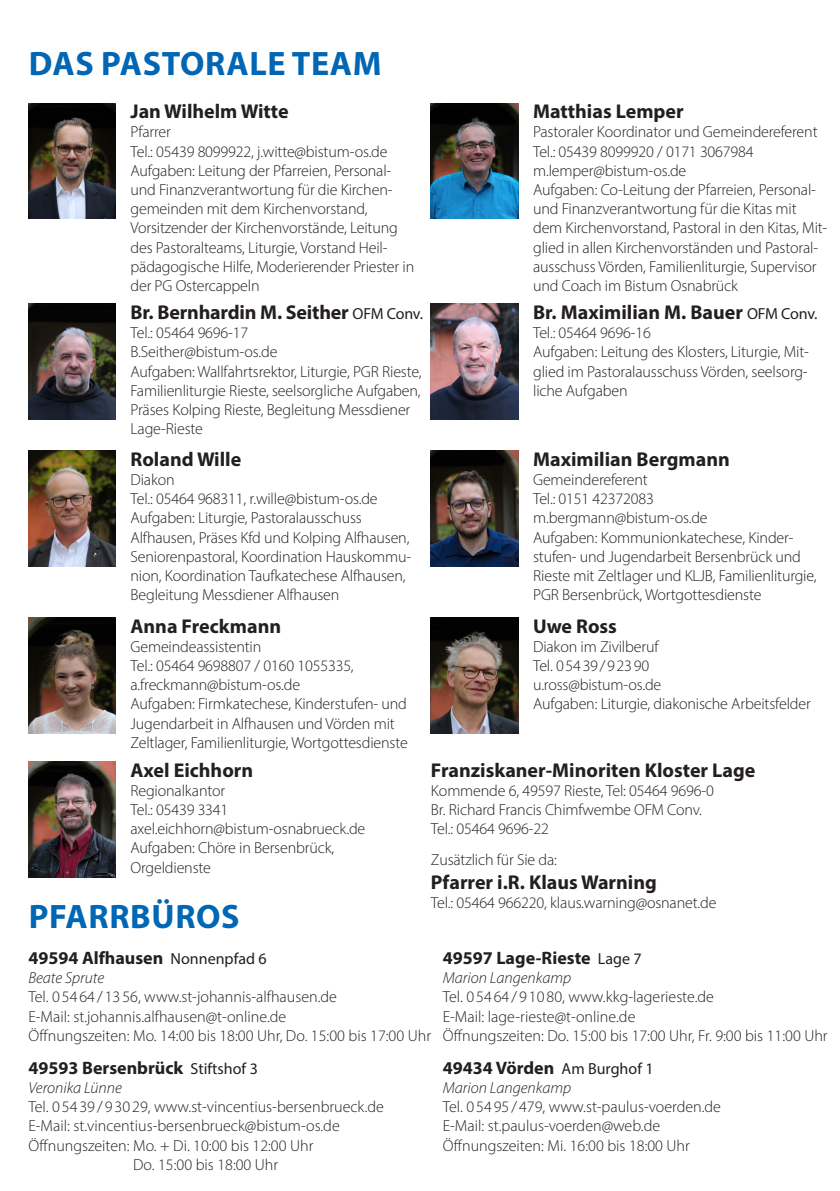
<style>
.page{position:relative;width:840px;height:1191px;background:#fff}
.page>*{position:absolute;margin:0;border:0;box-sizing:border-box;transform-origin:0 0}
.Überschrift_Fließtext{font:700 34px "Myriad Pro";letter-spacing:.02em;color:#0166b3}
.Fließtext{font:700 20px "Myriad Pro";color:#231f20}
.Kontakte{font:700 20px "Myriad Pro";color:#231f20}
.Fließtext_2-spaltig{font:700 18px "Myriad Pro";color:#231f20}
.Kontakte-2{font:300 16px/19.2px "Myriad Pro";letter-spacing:-.01em;color:#231f20}
.Kontakte_2-sp{font:300 16px/19.2px "Myriad Pro";color:#231f20}
.Kontakte_2-sp-2{font:italic 300 16px "Myriad Pro";color:#231f20}
.s1{font-weight:400;font-size:16px}
</style>
<div class="page">
<img style="left:28px;top:103px;width:88px;height:116px">
<img style="left:28px;top:451px;width:88px;height:115px">
<img style="left:28px;top:304px;width:88px;height:116px">
<img style="left:28px;top:617px;width:88px;height:116px">
<img style="left:28px;top:761px;width:88px;height:116px">
<img style="left:430px;top:103px;width:88px;height:116px">
<img style="left:430px;top:451px;width:88px;height:115px">
<img style="left:430px;top:304px;width:88px;height:116px">
<img style="left:430px;top:617px;width:88px;height:116px">
<p class="Überschrift_Fließtext" style="left:29px;top:42px;width:354px">DAS PASTORALE TEAM</p>
<p class="Fließtext" style="left:130px;top:98px;width:160px">Jan Wilhelm Witte</p>
<p class="Kontakte-2" style="left:130px;top:122px;width:42px">Pfarrer</p>
<p class="Kontakte-2" style="left:130px;top:142px;width:258px">Tel.: 05439 8099922, j.witte@bistum-os.de</p>
<p class="Kontakte-2" style="left:130px;top:161px;width:285px">Aufgaben: Leitung der Pfarreien, Personal&shy;und Finanzverantwortung für die Kirchen&shy;gemeinden mit dem Kirchenvorstand, Vorsitzender der Kirchenvorstände, Leitung des Pastoralteams, Liturgie, Vorstand Heil&shy;pädagogische Hilfe, Moderierender Priester in der PG Ostercappeln</p>
<p class="Fließtext" style="left:130px;top:299px;width:294px">Br. Bernhardin M. Seither <span class="s1">OFM Conv.</span></p>
<p class="Kontakte-2" style="left:130px;top:323px;width:148px">Tel.: 05464 9696-17<br>B.Seither@bistum-os.de</p>
<p class="Kontakte-2" style="left:130px;top:361px;width:292px">Aufgaben: Wallfahrtsrektor, Liturgie, PGR Rieste, Familienliturgie Rieste, seelsorgliche Aufgaben, Präses Kolping Rieste, Begleitung Messdiener Lage-Rieste</p>
<p class="Fließtext" style="left:130px;top:446px;width:112px">Roland Wille</p>
<p class="Kontakte-2" style="left:130px;top:470px;width:46px">Diakon</p>
<p class="Kontakte-2" style="left:130px;top:489px;width:248px">Tel.: 05464 968311, r.wille@bistum-os.de</p>
<p class="Kontakte-2" style="left:130px;top:508px;width:282px">Aufgaben: Liturgie, Pastoralausschuss Alfhausen, Präses Kfd und Kolping Alfhausen, Seniorenpastoral, Koordination Hauskommu&shy;nion, Koordination Taufkatechese Alfhausen, Begleitung Messdiener Alfhausen</p>
<p class="Fließtext" style="left:533px;top:98px;width:152px">Matthias Lemper</p>
<p class="Kontakte-2" style="left:533px;top:122px;width:286px">Pastoraler Koordinator und Gemeindereferent</p>
<p class="Kontakte-2" style="left:533px;top:142px;width:222px">Tel.: 05439 8099920 / 0171 3067984 m.lemper@bistum-os.de</p>
<p class="Kontakte-2" style="left:533px;top:180px;width:295px">Aufgaben: Co-Leitung der Pfarreien, Personal&shy;und Finanzverantwortung für die Kitas mit dem Kirchenvorstand, Pastoral in den Kitas, Mit&shy;glied in allen Kirchenvorständen und Pastoral&shy;ausschuss Vörden, Familienliturgie, Supervisor und Coach im Bistum Osnabrück</p>
<p class="Fließtext" style="left:533px;top:299px;width:286px">Br. Maximilian M. Bauer <span class="s1">OFM Conv.</span></p>
<p class="Kontakte-2" style="left:533px;top:323px;width:119px">Tel.: 05464 9696-16</p>
<p class="Kontakte-2" style="left:533px;top:342px;width:277px;text-align:justify">Aufgaben: Leitung des Klosters, Liturgie, Mit&shy;glied im Pastoralausschuss Vörden, seelsorg&shy;liche Aufgaben</p>
<p class="Fließtext" style="left:533px;top:446px;width:198px">Maximilian Bergmann</p>
<p class="Kontakte-2" style="left:533px;top:470px;width:116px">Gemeindereferent</p>
<p class="Kontakte-2" style="left:533px;top:489px;width:122px">Tel.: 0151 42372083</p>
<p class="Kontakte-2" style="left:533px;top:508px;width:176px">m.bergmann@bistum-os.de</p>
<p class="Kontakte-2" style="left:533px;top:527px;width:285px">Aufgaben: Kommunionkatechese, Kinder&shy;stufen- und Jugendarbeit Bersenbrück und Rieste mit Zeltlager und KLJB, Familienliturgie, PGR Bersenbrück, Wortgottesdienste</p>
<p class="Fließtext" style="left:130px;top:613px;width:152px">Anna Freckmann</p>
<p class="Kontakte-2" style="left:130px;top:636px;width:132px">Gemeindeassistentin</p>
<p class="Kontakte-2" style="left:130px;top:656px;width:224px">Tel.: 05464 9698807 / 0160 1055335,</p>
<p class="Kontakte-2" style="left:130px;top:675px;width:171px">a.freckmann@bistum-os.de</p>
<p class="Kontakte-2" style="left:130px;top:694px;width:278px">Aufgaben: Firmkatechese, Kinderstufen- und<br>Jugendarbeit in Alfhausen und Vörden mit<br>Zeltlager, Familienliturgie, Wortgottesdienste</p>
<p class="Fließtext" style="left:130px;top:757px;width:124px">Axel Eichhorn</p>
<p class="Kontakte-2" style="left:130px;top:780px;width:96px">Regionalkantor</p>
<p class="Kontakte-2" style="left:130px;top:800px;width:99px">Tel.: 05439 3341</p>
<p class="Kontakte-2" style="left:130px;top:819px;width:236px">axel.eichhorn@bistum-osnabrueck.de</p>
<p class="Kontakte-2" style="left:130px;top:838px;width:205px">Aufgaben: Chöre in Bersenbrück,<br>Orgeldienste</p>
<p class="Fließtext" style="left:533px;top:613px;width:85px">Uwe Ross</p>
<p class="Kontakte-2" style="left:533px;top:636px;width:127px">Diakon im Zivilberuf</p>
<p class="Kontakte-2" style="left:533px;top:656px;width:117px">Tel. 05439/92390</p>
<p class="Kontakte-2" style="left:533px;top:675px;width:130px">u.ross@bistum-os.de</p>
<p class="Kontakte-2" style="left:533px;top:694px;width:279px">Aufgaben: Liturgie, diakonische Arbeitsfelder</p>
<p class="Kontakte" style="left:430px;top:757px;width:326px">Franziskaner-Minoriten Kloster Lage</p>
<p class="Kontakte-2" style="left:430px;top:780px;width:284px">Kommende 6, 49597 Rieste, Tel: 05464 9696-0</p>
<p class="Kontakte-2" style="left:430px;top:800px;width:272px">Br. Richard Francis Chimfwembe OFM Conv.<br>Tel.: 05464 9696-22</p>
<p class="Kontakte-2" style="left:430px;top:849px;width:127px">Zusätzlich für Sie da:</p>
<p class="Kontakte" style="left:430px;top:869px;width:227px">Pfarrer i.R. Klaus Warning</p>
<p class="Kontakte-2" style="left:430px;top:893px;width:287px">Tel.: 05464 966220, klaus.warning@osnanet.de</p>
<p class="Überschrift_Fließtext" style="left:29px;top:894px;width:212px">PFARRBÜROS</p>
<p class="Fließtext_2-spaltig" style="left:28px;top:946px;width:240px">49594 Alfhausen <span class="s1">Nonnenpfad 6</span></p>
<p class="Kontakte_2-sp-2" style="left:28px;top:968px;width:77px">Beate Sprute</p>
<p class="Kontakte_2-sp" style="left:28px;top:987px;width:310px">Tel. 0 54 64 / 13 56, www.st-johannis-alfhausen.de<br>E-Mail: st.johannis.alfhausen@t-online.de</p>
<p class="Kontakte_2-sp" style="left:28px;top:1025px;width:404px">Öffnungszeiten: Mo. 14:00 bis 18:00 Uhr, Do. 15:00 bis 17:00 Uhr</p>
<p class="Fließtext_2-spaltig" style="left:28px;top:1056px;width:231px">49593 Bersenbrück <span class="s1">Stiftshof 3</span></p>
<p class="Kontakte_2-sp-2" style="left:28px;top:1078px;width:95px">Veronika Lünne</p>
<p class="Kontakte_2-sp" style="left:28px;top:1097px;width:357px">Tel. 0 54 39 / 9 30 29, www.st-vincentius-bersenbrueck.de</p>
<p class="Kontakte_2-sp" style="left:28px;top:1116px;width:313px">E-Mail: st.vincentius-bersenbrueck@bistum-os.de</p>
<p class="Kontakte_2-sp" style="left:133px;top:1135px;width:182px;text-indent:-105px">Öffnungszeiten: Mo. + Di. 10:00 bis 12:00 Uhr<br>Do. 15:00 bis 18:00 Uhr</p>
<p class="Fließtext_2-spaltig" style="left:442px;top:946px;width:200px">49597 Lage-Rieste <span class="s1">Lage 7</span></p>
<p class="Kontakte_2-sp-2" style="left:442px;top:968px;width:130px">Marion Langenkamp</p>
<p class="Kontakte_2-sp" style="left:442px;top:987px;width:386px">Tel. 0 54 64 / 9 10 80, www.kkg-lagerieste.de<br>E-Mail: lage-rieste@t-online.de<br>Öffnungszeiten: Do. 15:00 bis 17:00 Uhr, Fr. 9:00 bis 11:00 Uhr</p>
<p class="Fließtext_2-spaltig" style="left:442px;top:1056px;width:212px">49434 Vörden <span class="s1">Am Burghof 1</span></p>
<p class="Kontakte_2-sp-2" style="left:442px;top:1078px;width:130px">Marion Langenkamp</p>
<p class="Kontakte_2-sp" style="left:442px;top:1097px;width:280px">Tel. 0 54 95 / 479, www.st-paulus-voerden.de<br>E-Mail: st.paulus-voerden@web.de</p>
<p class="Kontakte_2-sp" style="left:442px;top:1135px;width:248px">Öffnungszeiten: Mi. 16:00 bis 18:00 Uhr</p>
</div>
